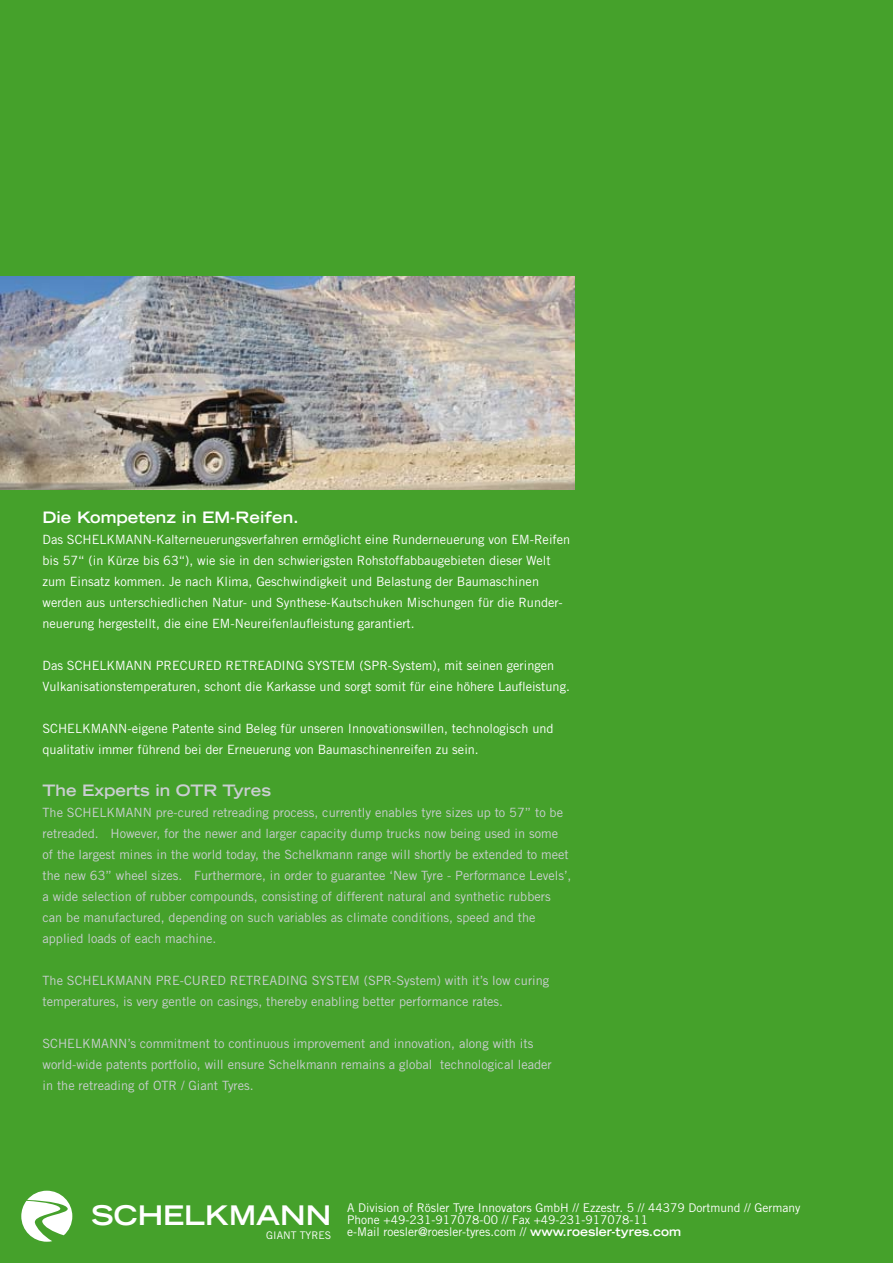
<style>
.page{position:relative;width:893px;height:1263px;background:#45a12b}
.page>*{position:absolute;margin:0;border:0;box-sizing:border-box;transform-origin:0 0}
.t1{font:700 expanded 27px "Trade Gothic LH";color:#fff}
.t2{font:700 expanded 15.75px "Trade Gothic LH";color:#fff}
.t3{font:700 expanded 15.75px "Trade Gothic LH";color:#caced1}
.t4{font:12.75px/21px "Trade Gothic";color:#caced1}
.t5{font:12.75px/21px "Trade Gothic";color:#fff}
.t6{font:12px/12px "Trade Gothic";color:#fff}
.t7{font:10.5px "Trade Gothic";color:#fff}
.s1{font-family:"Trade Gothic LH";font-weight:700;font-stretch:expanded}
</style>
<div class="page">
<img style="left:0;top:276px;width:574px;height:213px">
<svg style="left:21px;top:1191px;width:51px;height:51px"></svg>
<p class="t2" style="left:43px;top:507px;width:258px">die Kompetenz in eM-reifen.</p>
<p class="t5" style="left:43px;top:529px;width:529px">Das SCHELKMANN-Kalterneuerungsverfahren ermöglicht eine Runderneuerung von EM-Reifen bis 57“ (in Kürze bis 63“), wie sie in den schwierigsten Rohstoffabbaugebieten dieser Welt zum Einsatz kommen. Je nach Klima, Geschwindigkeit und Belastung der Baumaschinen werden aus unterschiedlichen Natur- und Synthese-Kautschuken Mischungen für die Runder&shy;neuerung hergestellt, die eine EM-Neureifenlaufleistung garantiert.</p>
<p class="t5" style="left:43px;top:655px;width:529px">Das SCHELKMANN PRECURED RETREADING SYSTEM (SPR-System), mit seinen geringen<br>Vulkanisationstemperaturen, schont die Karkasse und sorgt somit für eine höhere Laufleistung.</p>
<p class="t5" style="left:43px;top:718px;width:513px">SCHELKMANN-eigene Patente sind Beleg für unseren Innovationswillen, technologisch und qualitativ immer führend bei der Erneuerung von Baumaschinenreifen zu sein.</p>
<p class="t3" style="left:43px;top:780px;width:230px">the experts in otr tyres</p>
<p class="t4" style="left:43px;top:802px;width:530px">The SCHELKMANN pre-cured retreading process, currently enables tyre sizes up to 57” to be retreaded. However, for the newer and larger capacity dump trucks now being used in some of the largest mines in the world today, the Schelkmann range will shortly be extended to meet the new 63” wheel sizes. Furthermore, in order to guarantee ‘New Tyre - Performance Levels’, a wide selection of rubber compounds, consisting of different natural and synthetic rubbers can be manufactured, depending on such variables as climate conditions, speed and the applied loads of each machine.</p>
<p class="t4" style="left:43px;top:970px;width:508px">The SCHELKMANN PRE-CURED RETREADING SYSTEM (SPR-System) with it’s low curing temperatures, is very gentle on casings, thereby enabling better performance rates.</p>
<p class="t4" style="left:43px;top:1033px;width:511px">SCHELKMANN’s commitment to continuous improvement and innovation, along with its world-wide patents portfolio, will ensure Schelkmann remains a global technological leader in the retreading of OTR / Giant Tyres.</p>
<h1 class="t1" style="left:91px;top:1198px;width:241px">schelKMann</h1>
<p class="t7" style="left:266px;top:1228px;width:67px">GIANT TYRES</p>
<p class="t6" style="left:347px;top:1202px;width:455px">A Division of Rösler Tyre Innovators GmbH // Ezzestr. 5 // 44379 Dortmund // Germany<br>Phone +49-231-917078-00 // Fax +49-231-917078-11<br>e-Mail roesler@roesler-tyres.com // <span class="s1">www.roesler-tyres.com</span></p>
</div>
